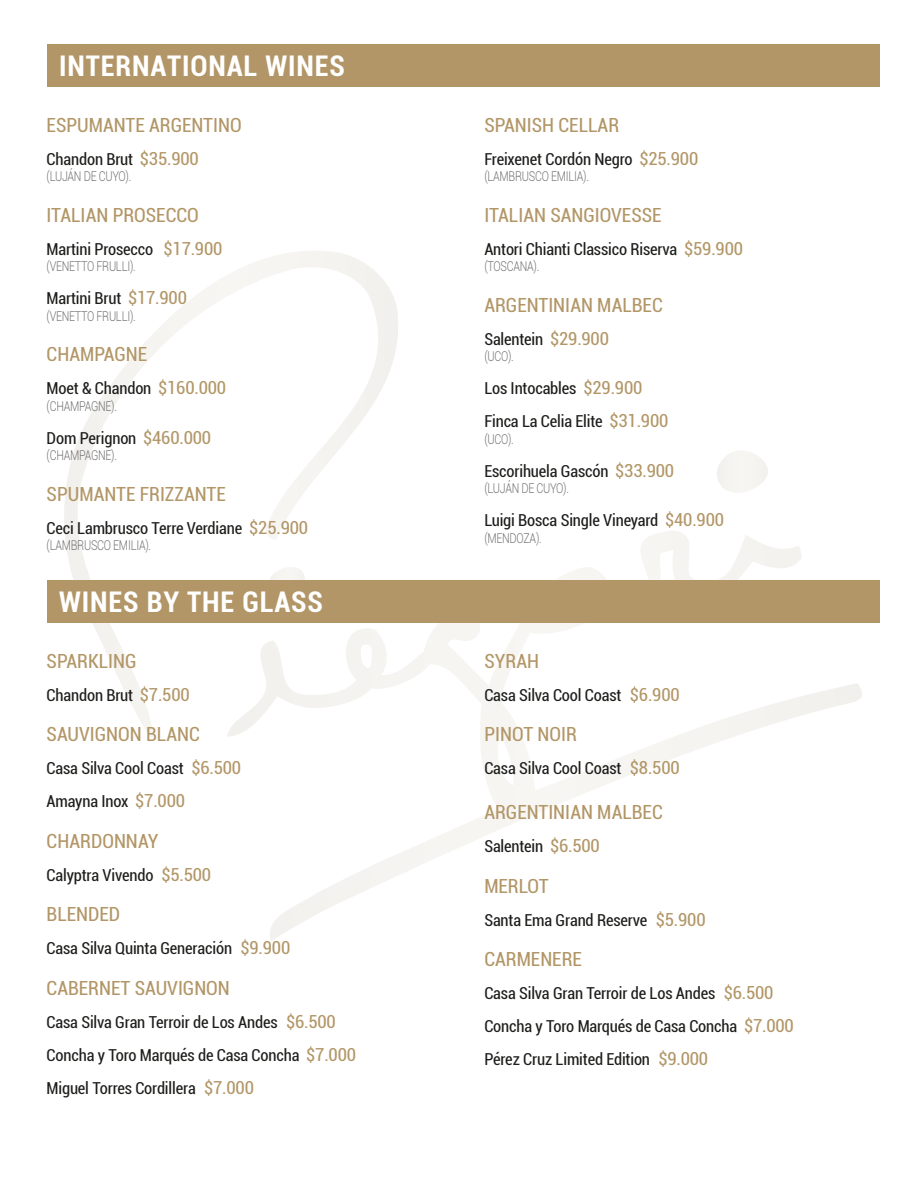
<style>
.page{position:relative;width:918px;height:1188px;background:#fff}
.page>*{position:absolute;margin:0;border:0;box-sizing:border-box;transform-origin:0 0}
.t1{font:700 condensed 28.5px "Roboto";letter-spacing:.03em;color:#fff}
.t2{font:condensed 19.5px "Roboto";color:#b29667}
.t3{font:condensed 16.5px/33px "Roboto";letter-spacing:-.01em;color:#1d1d1b}
.t4{font:300 13.5px "Roboto";letter-spacing:-.025em;color:#747172;scale:.8 1}
.s1{font-size:18px;color:#b29667}
</style>
<div class="page">
<svg style="left:64px;top:251px;width:334px;height:487px"></svg>
<svg style="left:227px;top:530px;width:635px;height:411px"></svg>
<svg style="left:263px;top:567px;width:42px;height:13px"></svg>
<svg style="left:717px;top:451px;width:51px;height:42px"></svg>
<div style="left:47px;top:44px;width:833px;height:43px;background:#b29667"></div>
<div style="left:47px;top:580px;width:833px;height:43px;background:#b29667"></div>
<h1 class="t1" style="left:59px;top:46px;width:287px">INTERNATIONAL WINES</h1>
<p class="t2" style="left:47px;top:111px;width:197px">ESPUMANTE ARGENTINO</p>
<p class="t3" style="left:47px;top:142px;width:154px">Chandon Brut <span class="s1">$35.900</span></p>
<p class="t4" style="left:47px;top:167px;width:107px">(LUJÁN DE CUYO).</p>
<p class="t2" style="left:47px;top:201px;width:154px">ITALIAN PROSECCO</p>
<p class="t3" style="left:47px;top:232px;width:177px">Martini Prosecco <span class="s1">$17.900</span></p>
<p class="t4" style="left:47px;top:257px;width:113px">(VENETTO FRULLI).</p>
<p class="t3" style="left:47px;top:281px;width:142px">Martini Brut <span class="s1">$17.900</span></p>
<p class="t4" style="left:47px;top:307px;width:113px">(VENETTO FRULLI).</p>
<p class="t2" style="left:47px;top:341px;width:102px">CHAMPAGNE</p>
<p class="t3" style="left:47px;top:371px;width:181px">Moet &amp; Chandon <span class="s1">$160.000</span></p>
<p class="t4" style="left:47px;top:397px;width:90px">(CHAMPAGNE).</p>
<p class="t3" style="left:47px;top:421px;width:166px">Dom Perignon <span class="s1">$460.000</span></p>
<p class="t4" style="left:47px;top:446px;width:90px">(CHAMPAGNE).</p>
<p class="t2" style="left:47px;top:480px;width:181px">SPUMANTE FRIZZANTE</p>
<p class="t3" style="left:47px;top:511px;width:263px">Ceci Lambrusco Terre Verdiane <span class="s1">$25.900</span></p>
<p class="t4" style="left:47px;top:536px;width:132px">(LAMBRUSCO EMILIA).</p>
<h1 class="t1" style="left:59px;top:582px;width:265px">WINES BY THE GLASS</h1>
<p class="t2" style="left:47px;top:647px;width:91px">SPARKLING</p>
<p class="t3" style="left:47px;top:678px;width:145px">Chandon Brut <span class="s1">$7.500</span></p>
<p class="t2" style="left:47px;top:721px;width:155px">SAUVIGNON BLANC</p>
<p class="t3" style="left:47px;top:751px;width:196px">Casa Silva Cool Coast <span class="s1">$6.500<br></span>Amayna Inox <span class="s1">$7.000</span></p>
<p class="t2" style="left:47px;top:827px;width:114px">CHARDONNAY</p>
<p class="t3" style="left:47px;top:858px;width:166px">Calyptra Vivendo <span class="s1">$5.500</span></p>
<p class="t2" style="left:47px;top:901px;width:75px">BLENDED</p>
<p class="t3" style="left:47px;top:931px;width:245px">Casa Silva Quinta Generación <span class="s1">$9.900</span></p>
<p class="t2" style="left:47px;top:974px;width:185px">CABERNET SAUVIGNON</p>
<p class="t3" style="left:47px;top:1005px;width:311px">Casa Silva Gran Terroir de Los Andes <span class="s1">$6.500<br></span>Concha y Toro Marqués de Casa Concha <span class="s1">$7.000<br></span>Miguel Torres Cordillera <span class="s1">$7.000</span></p>
<p class="t2" style="left:484px;top:111px;width:136px">SPANISH CELLAR</p>
<p class="t3" style="left:484px;top:142px;width:215px">Freixenet Cordón Negro <span class="s1">$25.900</span></p>
<p class="t4" style="left:484px;top:167px;width:132px">(LAMBRUSCO EMILIA).</p>
<p class="t2" style="left:484px;top:201px;width:179px">ITALIAN SANGIOVESSE</p>
<p class="t3" style="left:484px;top:232px;width:260px">Antori Chianti Classico Riserva <span class="s1">$59.900</span></p>
<p class="t4" style="left:484px;top:257px;width:70px">(TOSCANA).</p>
<p class="t2" style="left:484px;top:291px;width:180px">ARGENTINIAN MALBEC</p>
<p class="t3" style="left:484px;top:322px;width:126px">Salentein <span class="s1">$29.900</span></p>
<p class="t4" style="left:484px;top:347px;width:38px">(UCO).</p>
<p class="t3" style="left:484px;top:371px;width:186px">Los Intocables <span class="s1">$29.900<br></span>Finca La Celia Elite <span class="s1">$31.900</span></p>
<p class="t4" style="left:484px;top:430px;width:38px">(UCO).</p>
<p class="t3" style="left:484px;top:454px;width:191px">Escorihuela Gascón <span class="s1">$33.900</span></p>
<p class="t4" style="left:484px;top:479px;width:107px">(LUJÁN DE CUYO).</p>
<p class="t3" style="left:484px;top:503px;width:241px">Luigi Bosca Single Vineyard <span class="s1">$40.900</span></p>
<p class="t4" style="left:484px;top:529px;width:73px">(MENDOZA).</p>
<p class="t2" style="left:484px;top:647px;width:56px">SYRAH</p>
<p class="t3" style="left:484px;top:678px;width:197px">Casa Silva Cool Coast <span class="s1">$6.900</span></p>
<p class="t2" style="left:484px;top:721px;width:94px">PINOT NOIR</p>
<p class="t3" style="left:484px;top:751px;width:197px">Casa Silva Cool Coast <span class="s1">$8.500</span></p>
<p class="t2" style="left:484px;top:799px;width:180px">ARGENTINIAN MALBEC</p>
<p class="t3" style="left:484px;top:829px;width:117px">Salentein <span class="s1">$6.500</span></p>
<p class="t2" style="left:484px;top:872px;width:66px">MERLOT</p>
<p class="t3" style="left:484px;top:903px;width:223px">Santa Ema Grand Reserve <span class="s1">$5.900</span></p>
<p class="t2" style="left:484px;top:946px;width:99px">CARMENERE</p>
<p class="t3" style="left:484px;top:976px;width:311px">Casa Silva Gran Terroir de Los Andes <span class="s1">$6.500<br></span>Concha y Toro Marqués de Casa Concha <span class="s1">$7.000<br></span>Pérez Cruz Limited Edition <span class="s1">$9.000</span></p>
</div>
